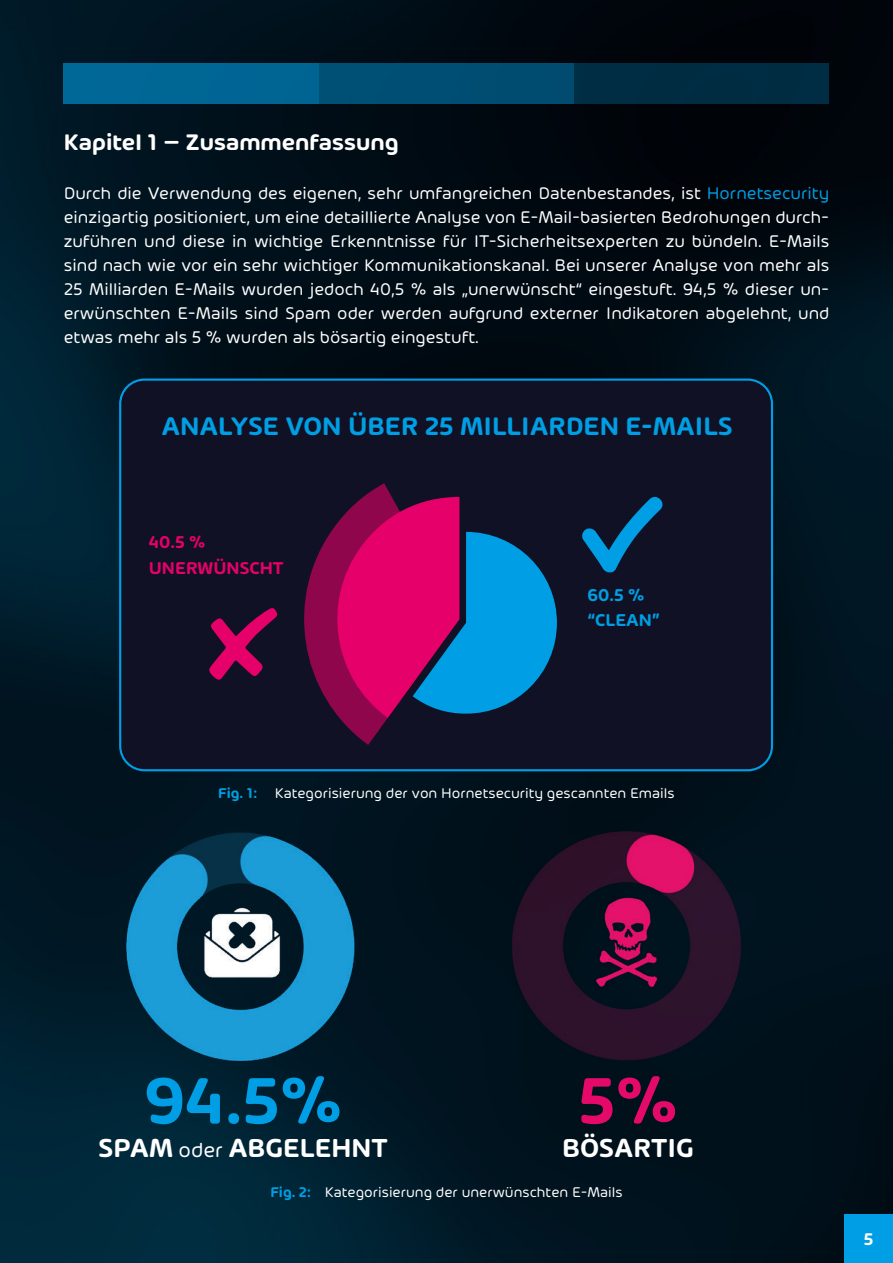
<style>
.page{position:relative;width:893px;height:1263px;background:#fff}
.page>*{position:absolute;margin:0;border:0;box-sizing:border-box;transform-origin:0 0}
.t1{font:600 69.9px "Hornet";color:#009ee4}
.t2{font:600 69.9px "Hornet";color:#e50969}
.t3{font:600 27.75px "Hornet";color:#fff}
.t4{font:600 27px "Hornet";color:#009ee4}
.t5{font:600 24px "Hornet";color:#fff}
.t6{font:600 18.3px/25.8px "Hornet";color:#e60069}
.t7{font:600 18.3px/25.8px "Hornet";color:#009ee4}
.t8{font:18px/24px "Hornet";color:#fff;text-align:justify}
.t9{font:600 18px "Hornet";color:#fff}
.t10{font:15px "Hornet";color:#fff}
.s1{color:#009ee4}
.s2{font-weight:600;color:#009ee4}
.s3{font-weight:400;font-size:21.75px}
</style>
<div class="page">
<img style="left:0;top:0;width:893px;height:1263px">
<div style="left:844px;top:1214px;width:49px;height:49px;background:#009ee4"></div>
<div style="left:64px;top:64px;width:765px;height:40px;background:#002c43"></div>
<svg style="left:64px;top:64px;width:510px;height:40px"></svg>
<img style="left:108px;top:825px;width:269px;height:236px">
<img style="left:494px;top:825px;width:266px;height:270px">
<div style="left:120px;top:380px;width:652px;height:390px;background:#101124"></div>
<div style="left:119px;top:378px;width:654px;height:393px;border:2px solid #009ee4;border-radius:24px"></div>
<svg style="left:291px;top:483px;width:266px;height:262px"></svg>
<svg style="left:209px;top:607px;width:69px;height:74px"></svg>
<svg style="left:581px;top:492px;width:86px;height:82px"></svg>
<h3 class="t5" style="left:64px;top:130px;width:336px">Kapitel 1 – Zusammenfassung</h3>
<p class="t8" style="left:64px;top:182px;width:767px">Durch die Verwendung des eigenen, sehr umfangreichen Datenbestandes, ist <span class="s1">Hornetsecurity </span>einzigartig positioniert, um eine detaillierte Analyse von E-Mail-basierten Bedrohungen durch&shy;zuführen und diese in wichtige Erkenntnisse für IT-Sicherheitsexperten zu bündeln. E-Mails sind nach wie vor ein sehr wichtiger Kommunikationskanal. Bei unserer Analyse von mehr als 25 Milliarden E-Mails wurden jedoch 40,5 % als „unerwünscht“ eingestuft. 94,5 % dieser un&shy;erwünschten E-Mails sind Spam oder werden aufgrund externer Indikatoren abgelehnt, und etwas mehr als 5 % wurden als bösartig eingestuft.</p>
<h3 class="t4" style="left:162px;top:413px;width:572px">ANALYSE VON ÜBER 25 MILLIARDEN E-MAILS</h3>
<p class="t6" style="left:149px;top:530px;width:136px">40.5 %<br>UNERWÜNSCHT</p>
<p class="t7" style="left:587px;top:582px;width:74px">60.5 % “CLEAN”</p>
<p class="t10" style="left:218px;top:786px;width:458px"><span class="s2">Fig. 1:</span> Kategorisierung der von Hornetsecurity gescannten Emails</p>
<h1 class="t1" style="left:144px;top:1064px;width:200px">94.5%</h1>
<h2 class="t3" style="left:98px;top:1133px;width:291px">SPAM <span class="s3">oder</span> ABGELEHNT</h2>
<h1 class="t2" style="left:578px;top:1064px;width:101px">5%</h1>
<h2 class="t3" style="left:562px;top:1133px;width:133px">BÖSARTIG</h2>
<p class="t10" style="left:270px;top:1185px;width:354px"><span class="s2">Fig. 2:</span> Kategorisierung der unerwünschten E-Mails</p>
<p class="t9" style="left:864px;top:1229px;width:11px">5</p>
</div>
